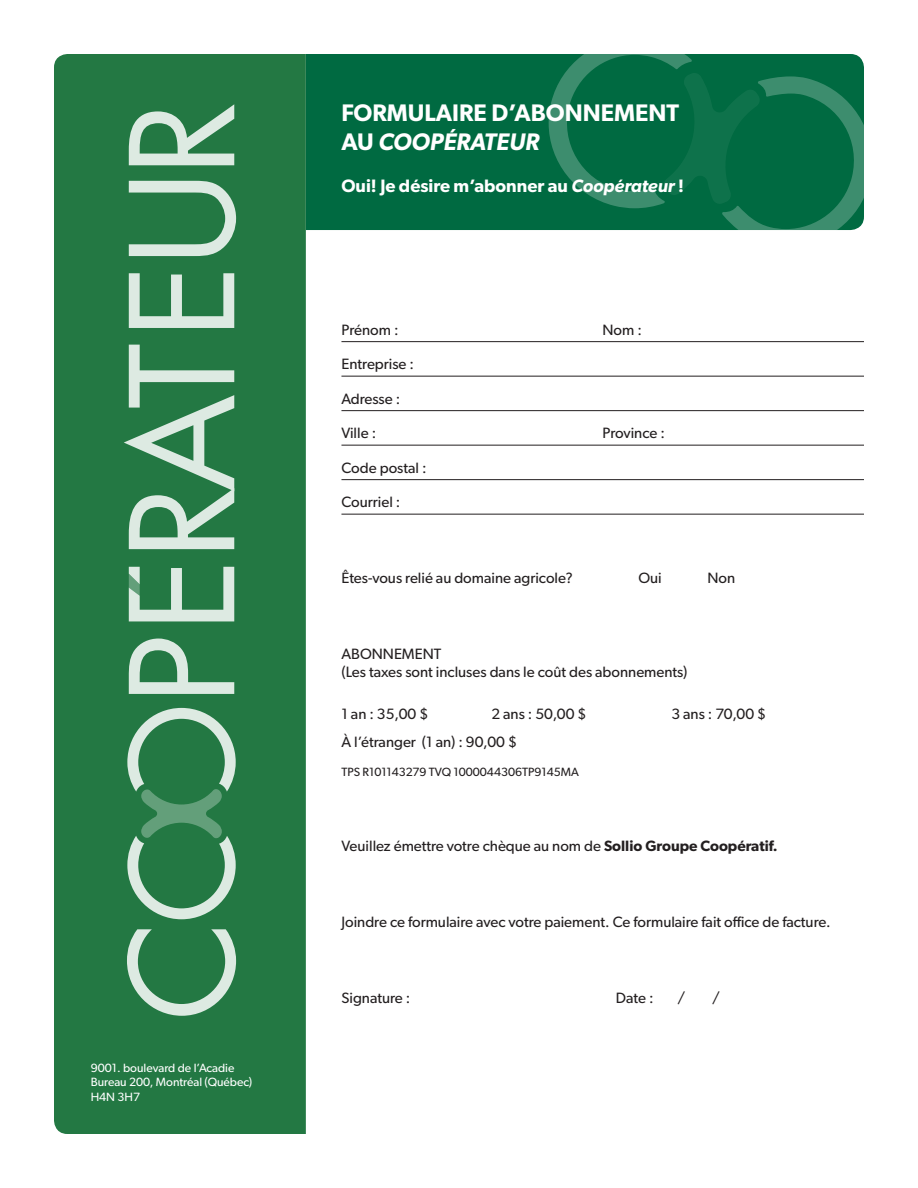
<style>
.page{position:relative;width:918px;height:1188px;background:#fff}
.page>*{position:absolute;margin:0;border:0;box-sizing:border-box;transform-origin:0 0}
.t1{font:600 24px "Gibson";color:#fff}
.t2{font:italic 600 24px "Gibson";color:#fff}
.t3{font:600 18px "Gibson";color:#fff}
.t4{font:15px "Gibson";color:#231f20}
.t5{font:12px "Gibson";color:#fff}
.t6{font:12px "Gibson";color:#231f20}
.s1{font-style:normal}
.s2{font-style:italic}
.s3{font-weight:600}
</style>
<div class="page">
<div style="left:306px;top:54px;width:243px;height:176px;background:#006a41"></div>
<hr style="left:341px;top:341px;width:523px;height:1px;background:#231f20">
<hr style="left:341px;top:376px;width:523px;height:1px;background:#231f20">
<hr style="left:341px;top:410px;width:523px;height:1px;background:#231f20">
<hr style="left:341px;top:445px;width:523px;height:1px;background:#231f20">
<hr style="left:341px;top:479px;width:523px;height:1px;background:#231f20">
<hr style="left:341px;top:514px;width:523px;height:1px;background:#231f20">
<div style="left:54px;top:54px;width:252px;height:1080px;background:#237843"></div>
<svg style="left:549px;top:54px;width:315px;height:176px;background:#0b7049"></svg>
<svg style="left:127px;top:929px;width:109px;height:87px;background:#54966d"></svg>
<svg style="left:129px;top:639px;width:105px;height:55px;background:#70a784"></svg>
<svg style="left:124px;top:345px;width:110px;height:204px;background:#629f79"></svg>
<svg style="left:129px;top:273px;width:105px;height:55px;background:#76ab8a"></svg>
<svg style="left:129px;top:181px;width:107px;height:75px;background:#639f79"></svg>
<svg style="left:129px;top:104px;width:105px;height:61px;background:#78ac8c"></svg>
<svg style="left:129px;top:567px;width:105px;height:54px;background:#73a988"></svg>
<svg style="left:127px;top:708px;width:109px;height:211px;background:#4c9166"></svg>
<p class="t5" style="left:91px;top:1061px;width:145px">9001. boulevard de l’Acadie</p>
<p class="t5" style="left:91px;top:1075px;width:163px">Bureau 200, Montréal (Québec)</p>
<p class="t5" style="left:91px;top:1089px;width:51px">H4N 3H7</p>
<p class="t1" style="left:341px;top:99px;width:339px">FORMULAIRE D’ABONNEMENT</p>
<p class="t2" style="left:341px;top:128px;width:199px"><span class="s1">AU</span> COOPÉRATEUR</p>
<p class="t3" style="left:341px;top:175px;width:344px">Oui! Je désire m’abonner au <span class="s2">Coopérateur</span> !</p>
<p class="t4" style="left:341px;top:320px;width:59px">Prénom :</p>
<p class="t4" style="left:602px;top:320px;width:41px">Nom :</p>
<p class="t4" style="left:341px;top:355px;width:74px">Entreprise :</p>
<p class="t4" style="left:341px;top:389px;width:60px">Adresse :</p>
<p class="t4" style="left:341px;top:424px;width:36px">Ville :</p>
<p class="t4" style="left:602px;top:424px;width:64px">Province :</p>
<p class="t4" style="left:341px;top:458px;width:87px">Code postal :</p>
<p class="t4" style="left:341px;top:493px;width:61px">Courriel :</p>
<p class="t4" style="left:341px;top:569px;width:233px">Êtes-vous relié au domaine agricole?</p>
<p class="t4" style="left:638px;top:569px;width:25px">Oui</p>
<p class="t4" style="left:707px;top:569px;width:29px">Non</p>
<p class="t4" style="left:341px;top:644px;width:101px">ABONNEMENT</p>
<p class="t4" style="left:341px;top:662px;width:347px">(Les taxes sont incluses dans le coût des abonnements)</p>
<p class="t4" style="left:341px;top:704px;width:88px">1 an : 35,00 $</p>
<p class="t4" style="left:491px;top:704px;width:96px">2 ans : 50,00 $</p>
<p class="t4" style="left:671px;top:704px;width:96px">3 ans : 70,00 $</p>
<p class="t4" style="left:341px;top:733px;width:177px">À l’étranger (1 an) : 90,00 $</p>
<p class="t6" style="left:341px;top:764px;width:239px">TPS R101143279 TVQ 1000044306TP9145MA</p>
<p class="t4" style="left:341px;top:837px;width:438px">Veuillez émettre votre chèque au nom de <span class="s3">Sollio Groupe Coopératif.</span></p>
<p class="t4" style="left:341px;top:913px;width:491px">Joindre ce formulaire avec votre paiement. Ce formulaire fait office de facture.</p>
<p class="t4" style="left:341px;top:989px;width:70px">Signature :</p>
<p class="t4" style="left:616px;top:989px;width:39px">Date :</p>
<p class="t4" style="left:677px;top:989px;width:9px">/</p>
<p class="t4" style="left:712px;top:989px;width:9px">/</p>
</div>
